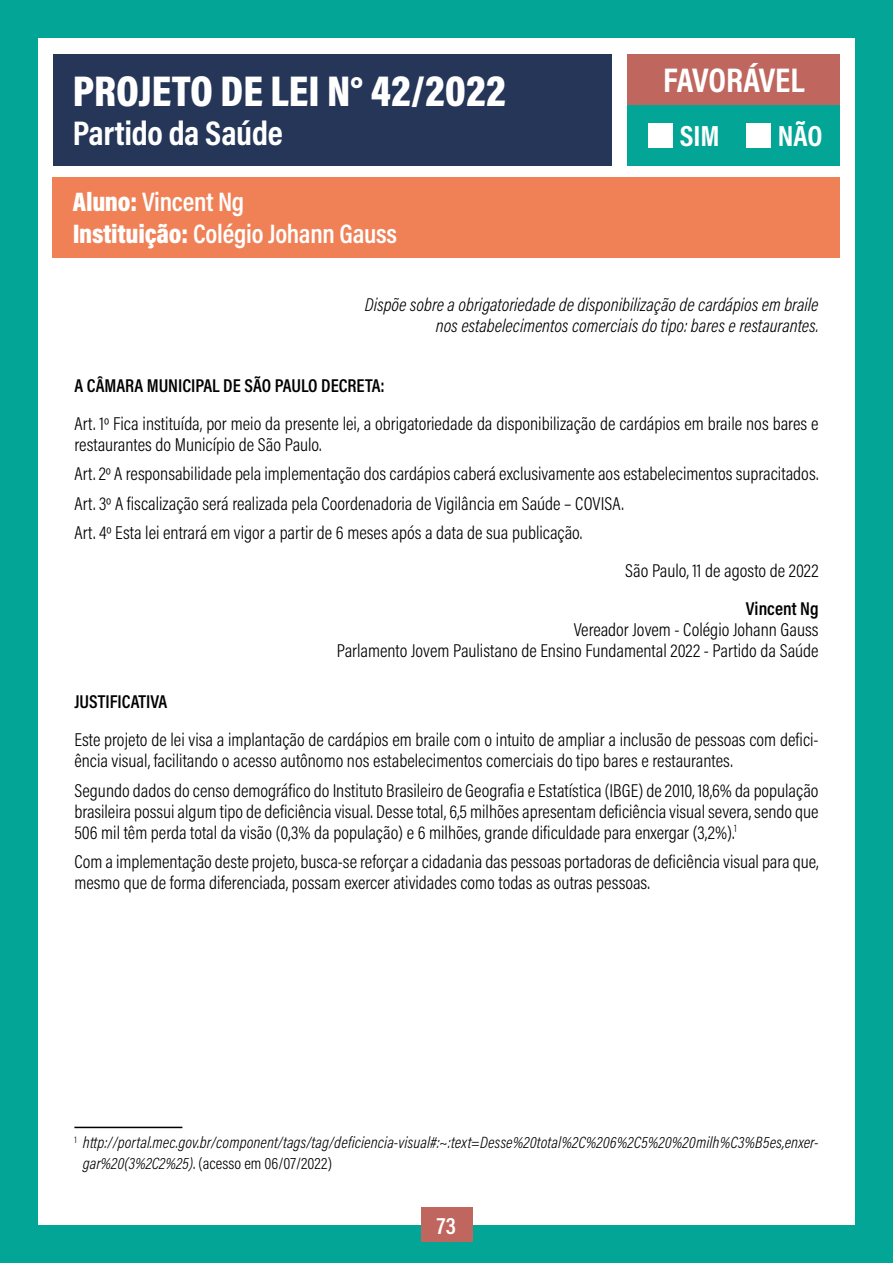
<style>
.page{position:relative;width:893px;height:1263px;background:#03a596}
.page>*{position:absolute;margin:0;border:0;box-sizing:border-box;transform-origin:0 0}
.t1{font:900 43.5px "Acumin Pro Cond";color:#fff}
.t2{font:700 34.5px "Acumin Pro Cond";letter-spacing:-.01em;color:#fff}
.t3{font:700 29.4px "Acumin Pro Cond";color:#fff}
.t4{font:600 27px/31.5px "Acumin Pro Cond";letter-spacing:-.01em;color:#fff}
.t5{font:600 24px "Acumin Pro Cond";color:#fff}
.t6{font:300 18.75px/21px "Acumin Pro Cond";color:#000}
.t7{font:italic 300 18.75px/21px "Acumin Pro Cond";color:#000;text-align:right}
.t8{font:600 18.75px "Acumin Pro Cond";color:#000}
.t9{font:italic 300 16.5px/21px "Acumin Pro Cond";letter-spacing:.005em;color:#000}
.s1{font-weight:900}
.s2{font-style:normal}
</style>
<div class="page">
<div style="left:38px;top:38px;width:817px;height:1187px;background:#fff"></div>
<div style="left:53px;top:177px;width:787px;height:81px;background:#f08157"></div>
<div style="left:628px;top:104px;width:212px;height:62px;background:#03a596"></div>
<div style="left:628px;top:54px;width:212px;height:50px;background:#bf665e"></div>
<div style="left:648px;top:123px;width:25px;height:24px;background:#fff"></div>
<div style="left:746px;top:123px;width:25px;height:24px;background:#fff"></div>
<div style="left:53px;top:54px;width:558px;height:112px;background:#263658"></div>
<div style="left:421px;top:1208px;width:51px;height:34px;background:#bf665e"></div>
<hr style="left:74px;top:1127px;width:108px;height:1px;background:#000">
<h1 class="t1" style="left:73px;top:63px;width:434px">PROJETO DE LEI N° 42/2022</h1>
<h2 class="t2" style="left:73px;top:110px;width:211px">Partido da Saúde</h2>
<h3 class="t4" style="left:73px;top:186px;width:326px"><span class="s1">Aluno:</span> Vincent Ng<br><span class="s1">Instituição:</span> Colégio Johann Gauss</h3>
<h2 class="t2" style="left:663px;top:57px;width:143px">FAVORÁVEL</h2>
<h3 class="t3" style="left:680px;top:116px;width:41px">SIM</h3>
<h3 class="t3" style="left:778px;top:116px;width:46px">NÃO</h3>
<p class="t7" style="left:365px;top:294px;width:455px">Dispõe sobre a obrigatoriedade de disponibilização de cardápios em braile nos estabelecimentos comerciais do tipo: bares e restaurantes.</p>
<p class="t8" style="left:74px;top:373px;width:312px">A CÂMARA MUNICIPAL DE SÃO PAULO DECRETA:</p>
<p class="t6" style="left:74px;top:412px;width:746px">Art. 1º Fica instituída, por meio da presente lei, a obrigatoriedade da disponibilização de cardápios em braile nos bares e restaurantes do Município de São Paulo.</p>
<p class="t6" style="left:74px;top:459px;width:746px;line-height:29.5px">Art. 2º A responsabilidade pela implementação dos cardápios caberá exclusivamente aos estabelecimentos supracitados.<br>Art. 3º A fiscalização será realizada pela Coordenadoria de Vigilância em Saúde – COVISA.<br>Art. 4º Esta lei entrará em vigor a partir de 6 meses após a data de sua publicação.</p>
<p class="t6" style="left:625px;top:560px;width:195px">São Paulo, 11 de agosto de 2022</p>
<p class="t8" style="left:746px;top:596px;width:74px">Vincent Ng</p>
<p class="t6" style="left:337px;top:619px;width:483px;text-align:right">Vereador Jovem - Colégio Johann Gauss<br>Parlamento Jovem Paulistano de Ensino Fundamental 2022 - Partido da Saúde</p>
<p class="t8" style="left:74px;top:689px;width:95px">JUSTIFICATIVA</p>
<p class="t6" style="left:74px;top:729px;width:746px">Este projeto de lei visa a implantação de cardápios em braile com o intuito de ampliar a inclusão de pessoas com defici&shy;ência visual, facilitando o acesso autônomo nos estabelecimentos comerciais do tipo bares e restaurantes.</p>
<p class="t6" style="left:74px;top:779px;width:746px;text-align:justify">Segundo dados do censo demográfico do Instituto Brasileiro de Geografia e Estatística (IBGE) de 2010, 18,6% da população brasileira possui algum tipo de deficiência visual. Desse total, 6,5 milhões apresentam deficiência visual severa, sendo que 506 mil têm perda total da visão (0,3% da população) e 6 milhões, grande dificuldade para enxergar (3,2%).<sup>1</sup></p>
<p class="t6" style="left:74px;top:851px;width:746px">Com a implementação deste projeto, busca-se reforçar a cidadania das pessoas portadoras de deficiência visual para que, mesmo que de forma diferenciada, possam exercer atividades como todas as outras pessoas.</p>
<p class="t9" style="left:83px;top:1132px;width:737px;text-indent:-9px"><sup>1</sup> http://portal.mec.gov.br/component/tags/tag/deficiencia-visual#:~:text=Desse%20total%2C%206%2C5%20%20milh%C3%B5es,enxer&shy;gar%20(3%2C2%25)<span class="s2">. (acesso em 06/07/2022)</span></p>
<p class="t5" style="left:437px;top:1209px;width:21px">73</p>
</div>
